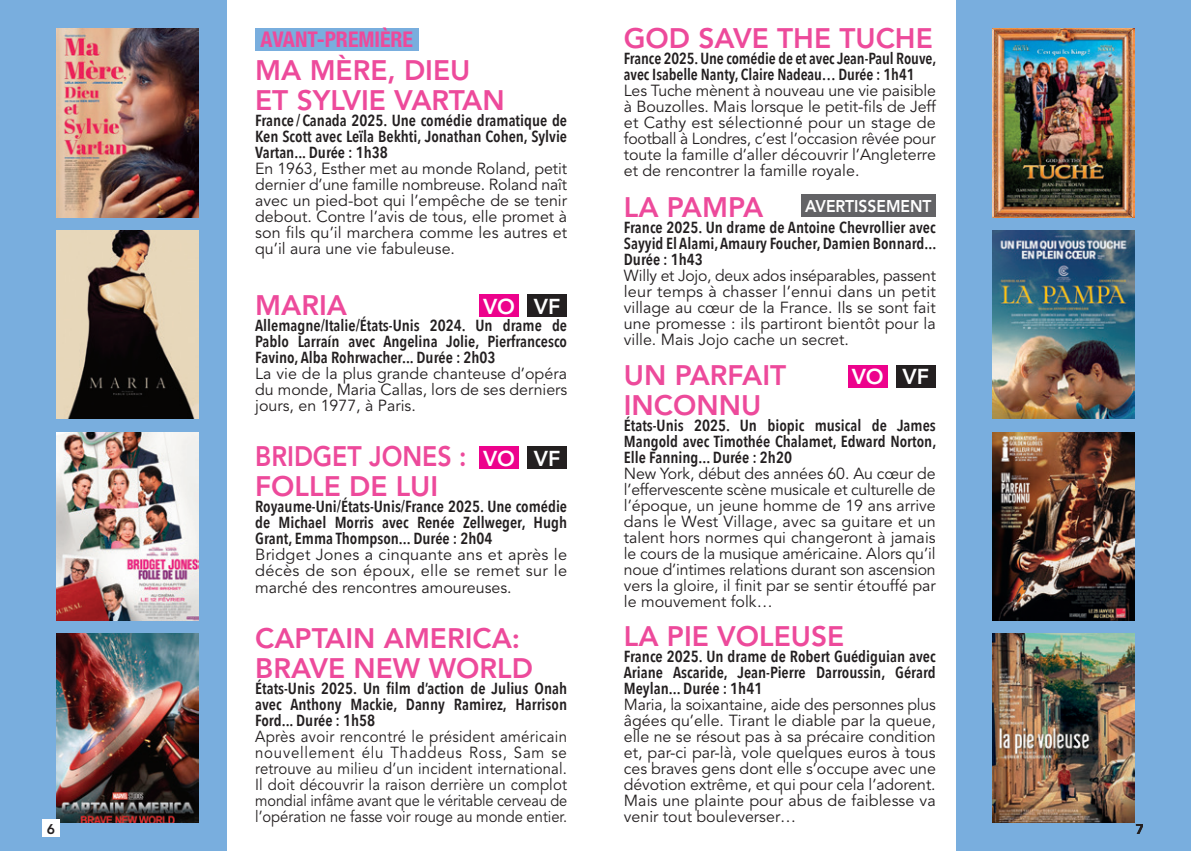
<style>
.page{position:relative;width:1191px;height:851px;background:#fff}
.page>*{position:absolute;margin:0;border:0;box-sizing:border-box;transform-origin:0 0}
.t1{font:800 28px/30px "Avenir LT Std";color:#ed4a9b}
.t2{font:800 28px/30px "Avenir LT Std";color:#ed4a9b;scale:.89 1}
.t3{font:700 condensed 21.6px "Helvetica Neue LT Std";color:#ed4a9b}
.t4{font:800 21.4px "Avenir LT Std";color:#fff}
.t5{font:800 16.8px "Avenir LT Std";color:#fff;scale:.93 1}
.t6{font:16px/16px "Avenir LT Std";color:#231f20;text-align:justify}
.t7{font:600 16px/16px "Avenir Next Condensed";color:#231f20;text-align:justify}
.t8{font:16px/16px "Avenir LT Std";color:#231f20;text-align:justify;scale:.94 1}
.t9{font:800 14px "Avenir LT Std";color:#231f20}
.s1{font-size:21.4px;color:#fff}
</style>
<div class="page">
<div style="left:956px;top:0;width:235px;height:850px;background:#79aede"></div>
<div style="left:0;top:0;width:227px;height:850px;background:#79aede"></div>
<img style="left:57px;top:28px;width:141px;height:189px">
<img style="left:57px;top:230px;width:141px;height:189px">
<img style="left:57px;top:432px;width:141px;height:188px">
<img style="left:57px;top:634px;width:141px;height:188px">
<img style="left:992px;top:230px;width:142px;height:189px">
<img style="left:992px;top:432px;width:142px;height:188px">
<img style="left:992px;top:634px;width:142px;height:188px">
<img style="left:992px;top:28px;width:142px;height:189px">
<div style="left:255px;top:28px;width:163px;height:22px;background:#79aede"></div>
<div style="left:801px;top:195px;width:134px;height:22px;background:#636366"></div>
<div style="left:479px;top:294px;width:40px;height:23px;background:#ed028c"></div>
<div style="left:527px;top:294px;width:40px;height:23px;background:#231f20"></div>
<div style="left:479px;top:446px;width:40px;height:23px;background:#ed028c"></div>
<div style="left:527px;top:446px;width:40px;height:23px;background:#231f20"></div>
<div style="left:848px;top:364px;width:39px;height:23px;background:#ed028c"></div>
<div style="left:896px;top:364px;width:39px;height:23px;background:#231f20"></div>
<div style="left:43px;top:819px;width:17px;height:17px;background:#fff"></div>
<h2 class="t3" style="left:261px;top:26px;width:154px">AVANT-PREMIÈRE</h2>
<h1 class="t1" style="left:255px;top:56px;width:251px">MA MÈRE, DIEU<br>ET SYLVIE VARTAN</h1>
<p class="t7" style="left:255px;top:112px;width:313px">France/ Canada 2025. Une comédie dramatique de Ken Scott avec Leïla Bekhti, Jonathan Cohen, Sylvie Vartan... Durée : 1h38</p>
<p class="t6" style="left:255px;top:161px;width:313px">En 1963, Esther met au monde Roland, petit dernier d’une famille nombreuse. Roland naît avec un pied-bot qui l’empêche de se tenir debout. Contre l’avis de tous, elle promet à son fils qu’il marchera comme les autres et qu’il aura une vie fabuleuse.</p>
<h1 class="t1" style="left:255px;top:290px;width:93px">MARIA</h1>
<h3 class="t4" style="left:483px;top:294px;width:79px">VO VF</h3>
<p class="t7" style="left:255px;top:316px;width:313px">Allemagne/Italie/États-Unis 2024. Un drame de Pablo Larraín avec Angelina Jolie, Pierfrancesco Favino, Alba Rohrwacher... Durée : 2h03</p>
<p class="t6" style="left:255px;top:365px;width:314px">La vie de la plus grande chanteuse d’opéra du monde, Maria Callas, lors de ses derniers jours, en 1977, à Paris.</p>
<h1 class="t2" style="left:255px;top:441px;width:344px">BRIDGET JONES : <span class="s1">VO VF<br></span>FOLLE DE LUI</h1>
<p class="t7" style="left:255px;top:498px;width:313px">Royaume-Uni/États-Unis/France 2025. Une comédie de Michael Morris avec Renée Zellweger, Hugh Grant, Emma Thompson... Durée : 2h04</p>
<p class="t6" style="left:255px;top:547px;width:313px">Bridget Jones a cinquante ans et après le décès de son époux, elle se remet sur le marché des rencontres amoureuses.</p>
<h1 class="t1" style="left:624px;top:24px;width:310px">GOD SAVE THE TUCHE</h1>
<p class="t7" style="left:624px;top:50px;width:314px">France 2025. Une comédie de et avec Jean-Paul Rouve, avec Isabelle Nanty, Claire Nadeau… Durée : 1h41</p>
<p class="t6" style="left:624px;top:83px;width:313px">Les Tuche mènent à nouveau une vie paisible à Bouzolles. Mais lorsque le petit-fils de Jeff et Cathy est sélectionné pour un stage de football à Londres, c’est l’occasion rêvée pour toute la famille d’aller découvrir l’Angleterre et de rencontrer la famille royale.</p>
<h1 class="t1" style="left:624px;top:192px;width:141px">LA PAMPA</h1>
<p class="t5" style="left:805px;top:196px;width:137px">AVERTISSEMENT</p>
<p class="t7" style="left:624px;top:219px;width:314px">France 2025. Un drame de Antoine Chevrollier avec Sayyid El Alami, Amaury Foucher, Damien Bonnard...<br>Durée : 1h43</p>
<p class="t6" style="left:624px;top:268px;width:314px">Willy et Jojo, deux ados inséparables, passent leur temps à chasser l’ennui dans un petit village au cœur de la France. Ils se sont fait une promesse : ils partiront bientôt pour la ville. Mais Jojo cache un secret.</p>
<h1 class="t1" style="left:624px;top:360px;width:164px">UN PARFAIT</h1>
<h3 class="t4" style="left:851px;top:364px;width:79px">VO VF</h3>
<h1 class="t1" style="left:624px;top:390px;width:139px">INCONNU</h1>
<p class="t7" style="left:624px;top:416px;width:314px">États-Unis 2025. Un biopic musical de James Mangold avec Timothée Chalamet, Edward Norton, Elle Fanning... Durée : 2h20</p>
<p class="t6" style="left:624px;top:465px;width:313px">New York, début des années 60. Au cœur de l’effervescente scène musicale et culturelle de l’époque, un jeune homme de 19 ans arrive dans le West Village, avec sa guitare et un talent hors normes qui changeront à jamais le cours de la musique américaine. Alors qu’il noue d’intimes relations durant son ascension vers la gloire, il finit par se sentir étouffé par le mouvement folk…</p>
<h1 class="t1" style="left:624px;top:621px;width:222px">LA PIE VOLEUSE</h1>
<p class="t7" style="left:624px;top:648px;width:313px">France 2025. Un drame de Robert Guédiguian avec Ariane Ascaride, Jean-Pierre Darroussin, Gérard Meylan... Durée : 1h41</p>
<p class="t6" style="left:624px;top:697px;width:313px">Maria, la soixantaine, aide des personnes plus âgées qu’elle. Tirant le diable par la queue, elle ne se résout pas à sa précaire condition et, par-ci par-là, vole quelques euros à tous ces braves gens dont elle s’occupe avec une dévotion extrême, et qui pour cela l’adorent.<br>Mais une plainte pour abus de faiblesse va venir tout bouleverser…</p>
<h1 class="t1" style="left:255px;top:623px;width:279px">CAPTAIN AMERICA:<br>BRAVE NEW WORLD</h1>
<p class="t7" style="left:255px;top:680px;width:313px">États-Unis 2025. Un film d’action de Julius Onah avec Anthony Mackie, Danny Ramirez, Harrison Ford... Durée : 1h58</p>
<p class="t8" style="left:255px;top:729px;width:333px">Après avoir rencontré le président américain nouvellement élu Thaddeus Ross, Sam se retrouve au milieu d’un incident international.<br>Il doit découvrir la raison derrière un complot mondial infâme avant que le véritable cerveau de l’opération ne fasse voir rouge au monde entier.</p>
<p class="t9" style="left:47px;top:820px;width:10px">6</p>
<p class="t9" style="left:1135px;top:820px;width:10px">7</p>
</div>
